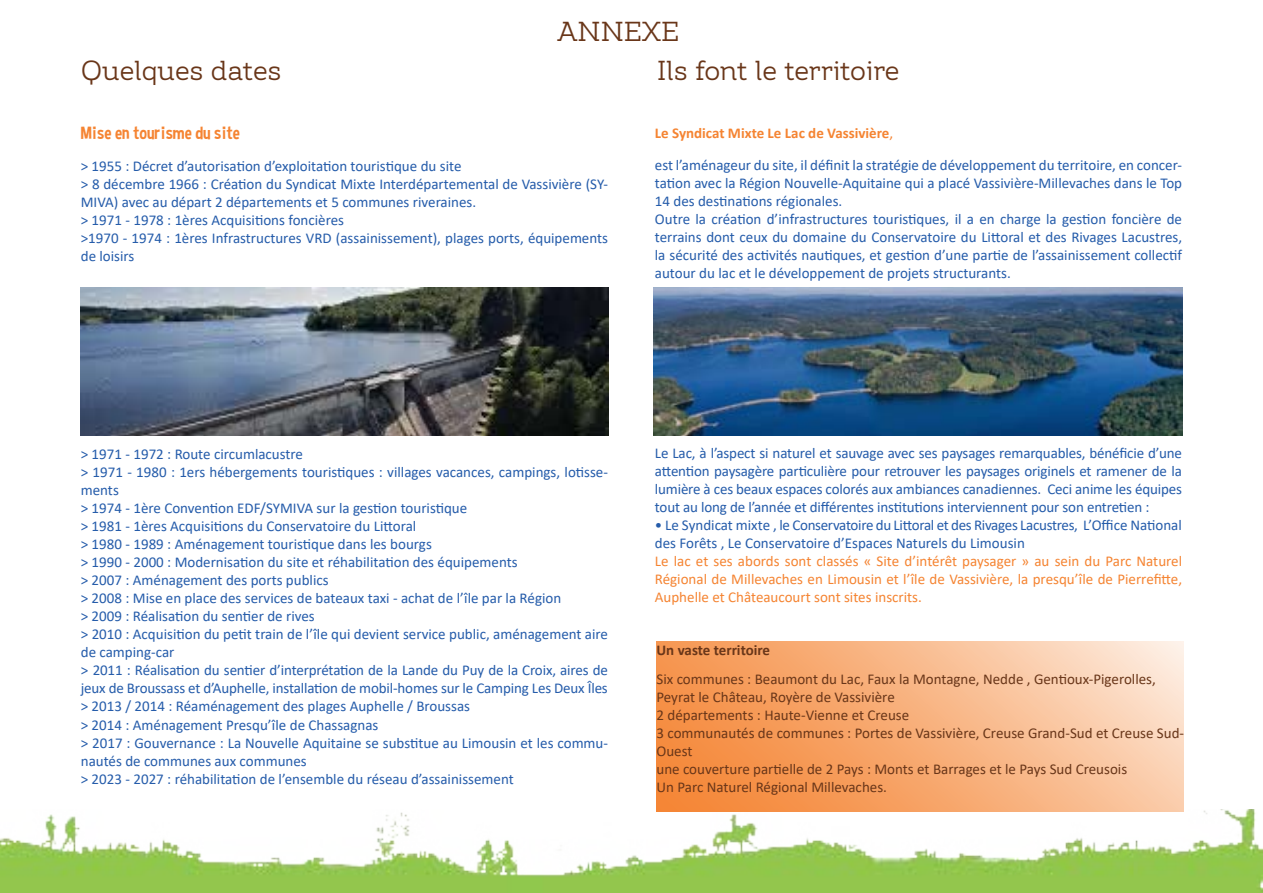
<style>
.page{position:relative;width:1263px;height:893px;background:#fff}
.page>*{position:absolute;margin:0;border:0;box-sizing:border-box;transform-origin:0 0}
.t1{font:26.7px "Amazing Slab Trial";color:#693619}
.t2{font:18px "Curse Casual";color:#f58432}
.t3{font:15px/18px "Calibri";color:#255caa}
.t4{font:15px/18px "Calibri";color:#693619}
.t5{font:15px/18px "Calibri";color:#f58432;text-align:justify}
.t6{font:700 15px "Calibri";color:#693619}
.s1{font-weight:700;color:#f58432}
.s2{color:#f58432}
</style>
<div class="page">
<img style="left:0;top:809px;width:1263px;height:84px">
<svg style="left:656px;top:642px;width:527px;height:170px;background:#f8b17e"></svg>
<img style="left:81px;top:287px;width:527px;height:149px">
<img style="left:654px;top:287px;width:528px;height:149px">
<h1 class="t1" style="left:557px;top:13px;width:124px">ANNEXE</h1>
<h1 class="t1" style="left:81px;top:51px;width:202px">Quelques dates</h1>
<h1 class="t1" style="left:657px;top:51px;width:244px">Ils font le territoire</h1>
<p class="t2" style="left:81px;top:122px;width:161px">Mise en tourisme du site</p>
<p class="t3" style="left:81px;top:157px;width:529px">&gt; 1955 : Décret d’autorisation d’exploitation touristique du site<br>&gt; 8 décembre 1966 : Création du Syndicat Mixte Interdépartemental de Vassivière (SY-MIVA) avec au départ 2 départements et 5 communes riveraines.<br>&gt; 1971 - 1978 : 1ères Acquisitions foncières<br>&gt;1970 - 1974 : 1ères Infrastructures VRD (assainissement), plages ports, équipements de loisirs</p>
<p class="t3" style="left:655px;top:116px;width:529px;line-height:32.4px"><span class="s1">Le Syndicat Mixte Le Lac de Vassivière</span><span class="s2">,<br></span>est l’aménageur du site, il définit la stratégie de développement du territoire, en concer-</p>
<p class="t3" style="left:655px;top:174px;width:529px">tation avec la Région Nouvelle-Aquitaine qui a placé Vassivière-Millevaches dans le Top 14 des destinations régionales.<br>Outre la création d’infrastructures touristiques, il a en charge la gestion foncière de terrains dont ceux du domaine du Conservatoire du Littoral et des Rivages Lacustres, la sécurité des activités nautiques, et gestion d’une partie de l’assainissement collectif autour du lac et le développement de projets structurants.</p>
<p class="t3" style="left:81px;top:445px;width:529px">&gt; 1971 - 1972 : Route circumlacustre<br>&gt; 1971 - 1980 : 1ers hébergements touristiques : villages vacances, campings, lotisse&shy;ments<br>&gt; 1974 - 1ère Convention EDF/SYMIVA sur la gestion touristique<br>&gt; 1981 - 1ères Acquisitions du Conservatoire du Littoral<br>&gt; 1980 - 1989 : Aménagement touristique dans les bourgs<br>&gt; 1990 - 2000 : Modernisation du site et réhabilitation des équipements<br>&gt; 2007 : Aménagement des ports publics<br>&gt; 2008 : Mise en place des services de bateaux taxi - achat de l’île par la Région<br>&gt; 2009 : Réalisation du sentier de rives<br>&gt; 2010 : Acquisition du petit train de l’île qui devient service public, aménagement aire de camping-car<br>&gt; 2011 : Réalisation du sentier d’interprétation de la Lande du Puy de la Croix, aires de jeux de Broussass et d’Auphelle, installation de mobil-homes sur le Camping Les Deux Îles &gt; 2013 / 2014 : Réaménagement des plages Auphelle / Broussas<br>&gt; 2014 : Aménagement Presqu’île de Chassagnas<br>&gt; 2017 : Gouvernance : La Nouvelle Aquitaine se substitue au Limousin et les commu&shy;nautés de communes aux communes<br>&gt; 2023 - 2027 : réhabilitation de l’ensemble du réseau d’assainissement</p>
<p class="t3" style="left:655px;top:444px;width:529px;text-align:justify">Le Lac, à l’aspect si naturel et sauvage avec ses paysages remarquables, bénéficie d’une attention paysagère particulière pour retrouver les paysages originels et ramener de la lumière à ces beaux espaces colorés aux ambiances canadiennes. Ceci anime les équipes tout au long de l’année et différentes institutions interviennent pour son entretien :</p>
<p class="t3" style="left:655px;top:516px;width:528px">• Le Syndicat mixte , le Conservatoire du Littoral et des Rivages Lacustres, L’Office National des Forêts , Le Conservatoire d’Espaces Naturels du Limousin</p>
<p class="t5" style="left:655px;top:552px;width:529px">Le lac et ses abords sont classés « Site d’intérêt paysager » au sein du Parc Naturel Régional de Millevaches en Limousin et l’île de Vassivière, la presqu’île de Pierrefitte, Auphelle et Châteaucourt sont sites inscrits.</p>
<p class="t6" style="left:656px;top:640px;width:115px">Un vaste territoire</p>
<p class="t4" style="left:656px;top:670px;width:529px">Six communes : Beaumont du Lac, Faux la Montagne, Nedde , Gentioux-Pigerolles, Peyrat le Château, Royère de Vassivière<br>2 départements : Haute-Vienne et Creuse<br>3 communautés de communes : Portes de Vassivière, Creuse Grand-Sud et Creuse Sud-Ouest<br>une couverture partielle de 2 Pays : Monts et Barrages et le Pays Sud Creusois<br>Un Parc Naturel Régional Millevaches.</p>
</div>
